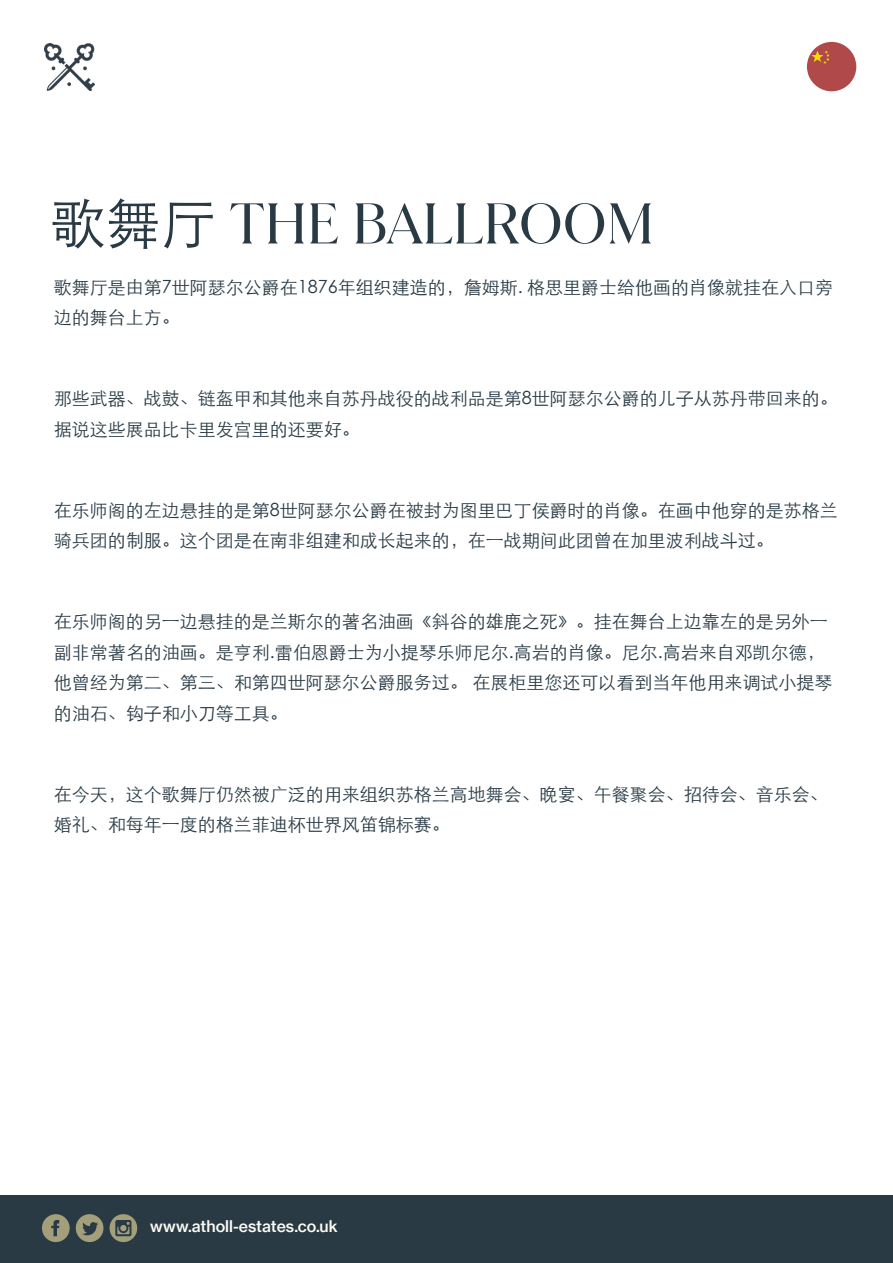
<style>
.page{position:relative;width:893px;height:1263px;background:#fff}
.page>*{position:absolute;margin:0;border:0;box-sizing:border-box;transform-origin:0 0}
.t1{font:55.05px "Juana Alt";color:#293a45}
.t2{font:300 18px/30.5px "ST Heiti SC";color:#293a45}
.t3{font:15.75px "N Haas Grotesk TX Pro 65 Md";color:#fefbf5}
.s1{font-family:"ST Heiti SC";font-weight:300}
</style>
<div class="page">
<div style="left:0;top:1195px;width:893px;height:68px;background:#293a45"></div>
<svg style="left:42px;top:1214px;width:28px;height:28px"></svg>
<svg style="left:110px;top:1214px;width:27px;height:28px"></svg>
<svg style="left:76px;top:1214px;width:27px;height:28px"></svg>
<img style="left:45px;top:43px;width:50px;height:47px">
<svg style="left:807px;top:42px;width:49px;height:49px"></svg>
<p class="t1" style="left:51px;top:188px;width:605px"><span class="s1">歌舞厅</span> THE BALLROOM</p>
<p class="t2" style="left:54px;top:270px;width:781px">歌舞厅是由第7世阿瑟尔公爵在1876年组织建造的，詹姆斯. 格思里爵士给他画的肖像就挂在入口旁边的舞台上方。</p>
<p class="t2" style="left:54px;top:381px;width:785px">那些武器、战鼓、链盔甲和其他来自苏丹战役的战利品是第8世阿瑟尔公爵的儿子从苏丹带回来的。据说这些展品比卡里发宫里的还要好。</p>
<p class="t2" style="left:54px;top:493px;width:785px">在乐师阁的左边悬挂的是第8世阿瑟尔公爵在被封为图里巴丁侯爵时的肖像。在画中他穿的是苏格兰骑兵团的制服。这个团是在南非组建和成长起来的，在一战期间此团曾在加里波利战斗过。</p>
<p class="t2" style="left:54px;top:604px;width:780px">在乐师阁的另一边悬挂的是兰斯尔的著名油画《斜谷的雄鹿之死》。挂在舞台上边靠左的是另外一副非常著名的油画。是亨利.雷伯恩爵士为小提琴乐师尼尔.高岩的肖像。尼尔.高岩来自邓凯尔德，他曾经为第二、第三、和第四世阿瑟尔公爵服务过。 在展柜里您还可以看到当年他用来调试小提琴的油石、钩子和小刀等工具。</p>
<p class="t2" style="left:54px;top:777px;width:776px">在今天，这个歌舞厅仍然被广泛的用来组织苏格兰高地舞会、晚宴、午餐聚会、招待会、音乐会、婚礼、和每年一度的格兰菲迪杯世界风笛锦标赛。</p>
<p class="t3" style="left:150px;top:1217px;width:189px">www.atholl-estates.co.uk</p>
</div>
